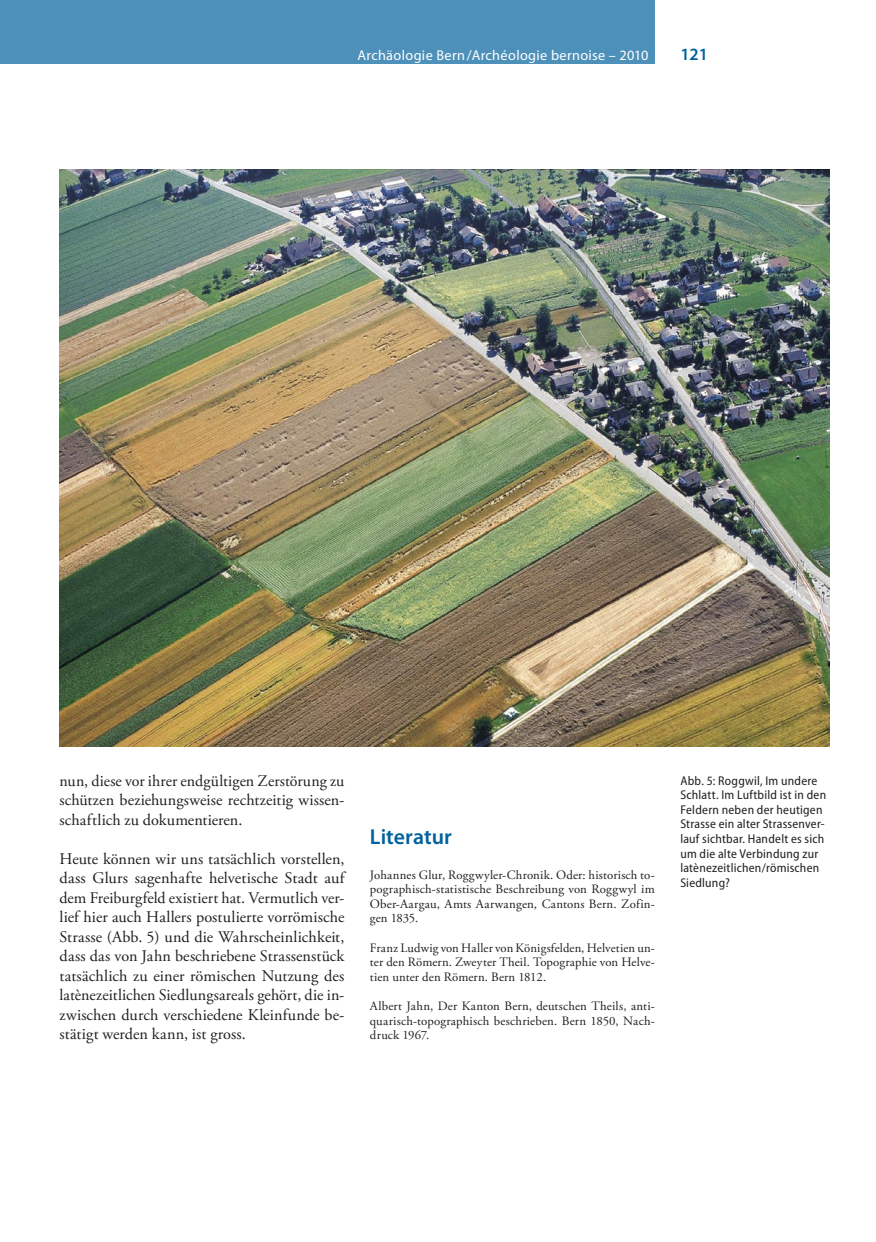
<style>
.page{position:relative;width:876px;height:1242px;background:#fff}
.page>*{position:absolute;margin:0;border:0;box-sizing:border-box;transform-origin:0 0}
.a_ü2_Titel2{font:600 21.75px "Myriad Pro";color:#00619d}
.t1{font:600 17.25px "Myriad Pro";color:#00619d}
.b_____Lesetext_1erAbsatz{font:16.2px/19.5px "Adobe Garamond Pro";letter-spacing:.005em;color:#1f1e21;text-align:justify}
.t2{font:14.25px "Myriad Pro";letter-spacing:.025em;color:#fff}
.d__Katalogtext{font:12.75px/14.7px "Adobe Garamond Pro";letter-spacing:.015em;color:#1f1e21;text-align:justify}
.c___Abbildungslegende{font:semi-condensed 12.75px/14.7px "Myriad Pro";letter-spacing:.02em;color:#1f1e21}
</style>
<div class="page">
<div style="left:0;top:0;width:655px;height:64px;background:#4d90ba"></div>
<img style="left:59px;top:169px;width:770px;height:578px">
<p class="t2" style="left:358px;top:47px;width:292px">Archäologie Bern/Archéologie bernoise – 2010</p>
<p class="t1" style="left:680px;top:44px;width:29px">121</p>
<p class="b_____Lesetext_1erAbsatz" style="left:60px;top:771px;width:286px">nun, diese vor ihrer endgültigen Zerstörung zu schützen beziehungsweise rechtzeitig wissen&shy;schaftlich zu dokumentieren.</p>
<p class="b_____Lesetext_1erAbsatz" style="left:60px;top:849px;width:286px">Heute können wir uns tatsächlich vorstellen, dass Glurs sagenhafte helvetische Stadt auf dem Freiburgfeld existiert hat. Vermutlich ver&shy;lief hier auch Hallers postulierte vorrömische Strasse (Abb. 5) und die Wahrscheinlichkeit, dass das von Jahn beschriebene Strassenstück tatsächlich zu einer römischen Nutzung des latènezeitlichen Siedlungsareals gehört, die in&shy;zwischen durch verschiedene Kleinfunde be&shy;stätigt werden kann, ist gross.</p>
<p class="a_ü2_Titel2" style="left:370px;top:825px;width:83px">Literatur</p>
<p class="d__Katalogtext" style="left:370px;top:867px;width:286px">Johannes Glur, Roggwyler-Chronik. Oder: historisch to&shy;pographisch-statistische Beschreibung von Roggwyl im Ober-Aargau, Amts Aarwangen, Cantons Bern. Zofin&shy;gen 1835.</p>
<p class="d__Katalogtext" style="left:370px;top:940px;width:286px">Franz Ludwig von Haller von Königsfelden, Helvetien un&shy;ter den Römern. Zweyter Theil. Topographie von Helve&shy;tien unter den Römern. Bern 1812.</p>
<p class="d__Katalogtext" style="left:370px;top:999px;width:286px">Albert Jahn, Der Kanton Bern, deutschen Theils, anti&shy;quarisch-topographisch beschrieben. Bern 1850, Nach&shy;druck 1967.</p>
<p class="c___Abbildungslegende" style="left:680px;top:772px;width:147px">Abb. 5: Roggwil, Im undere<br>Schlatt. Im Luftbild ist in den<br>Feldern neben der heutigen<br>Strasse ein alter Strassenver&shy;lauf sichtbar. Handelt es sich um die alte Verbindung zur latènezeitlichen/römischen<br>Siedlung?</p>
</div>
